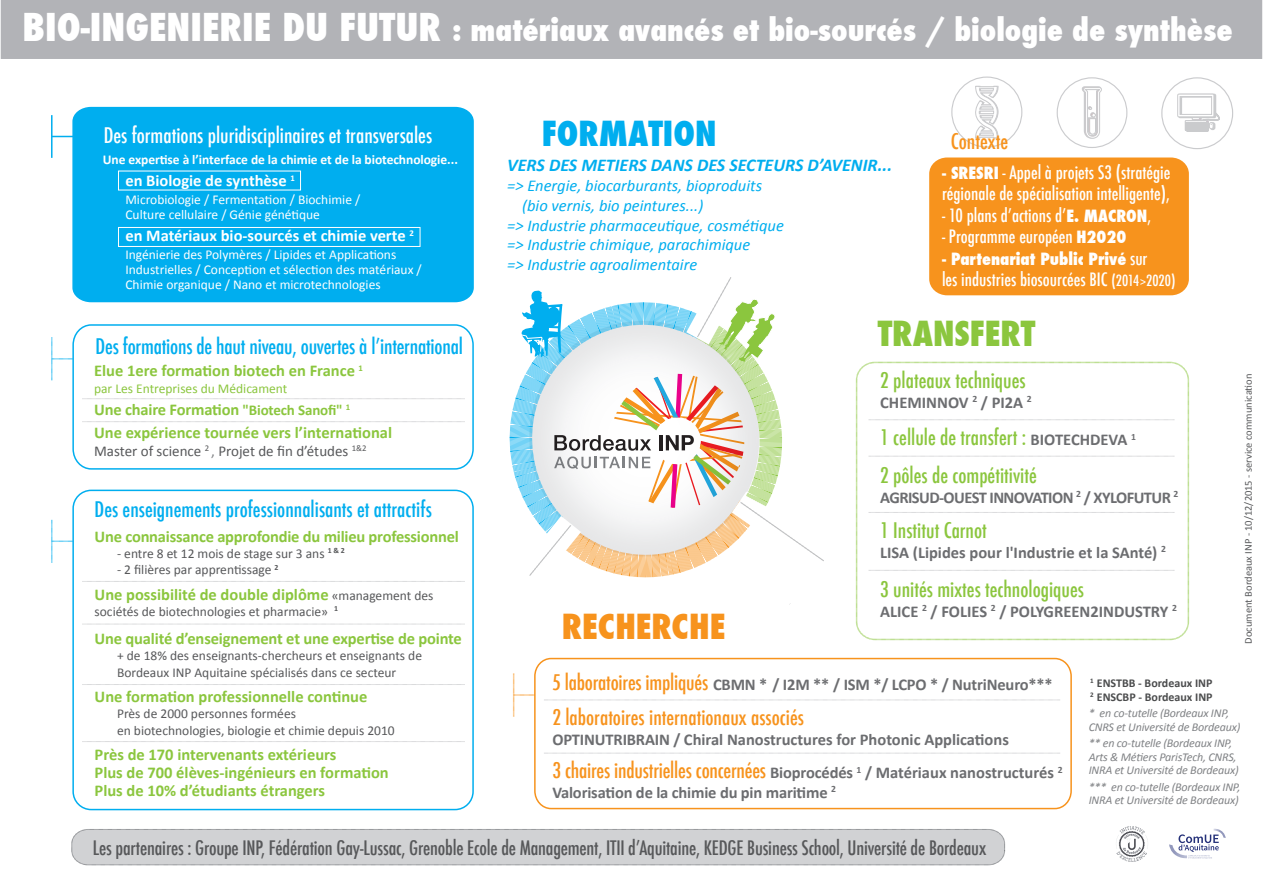
<style>
.page{position:relative;width:1263px;height:893px;background:#fff}
.page>*{position:absolute;margin:0;border:0;box-sizing:border-box;transform-origin:0 0}
.t1{font:800 condensed 33.75px "Futura";color:#f7931d}
.t2{font:800 condensed 33.75px "Futura";color:#8bc63e}
.t3{font:800 condensed 33.75px "Futura";color:#00aeef}
.t4{font:800 condensed 30px "Futura";color:#fff}
.t5{font:500 condensed 21px/37.5px "Futura";color:#8bc63e}
.t6{font:500 condensed 21px "Futura";color:#00aeef}
.t7{font:500 condensed 21px "Futura";color:#f7931d}
.t8{font:500 condensed 21px "Futura";color:#fff}
.t9{font:500 condensed 19.5px "Futura";letter-spacing:-.01em;color:#57585a}
.t10{font:500 condensed 18px/21px "Futura";color:#fff}
.t11{font:italic 700 18px "Calibri";color:#00aeef}
.t12{font:700 16.5px/18px "Calibri";color:#8bc63e}
.t13{font:700 16.5px/19.8px "Calibri";letter-spacing:-.01em;color:#6c6d70}
.t14{font:italic 16.5px "Calibri";color:#00aeef}
.t15{font:700 16.5px "Calibri";color:#fff}
.t16{font:700 16.5px "Calibri";letter-spacing:-.035em;color:#6c6d70}
.t17{font:800 condensed 16.5px "Futura";color:#fff}
.t18{font:15px "Calibri";color:#57585a}
.t19{font:13.5px/16.2px "Calibri";color:#57585a}
.t20{font:13.5px/15px "Calibri";color:#fff}
.t21{font:700 13.5px "Calibri";letter-spacing:-.005em;color:#fff}
.t22{font:13.5px "Calibri";color:#8bc63e}
.t23{font:italic 12px/13.5px "Calibri";letter-spacing:-.015em;color:#808285}
.t24{font:700 12px/14.4px "Calibri";color:#4b4c4d}
.t25{font:10.5px "Calibri";color:#57585a}
.s1{font-size:37.5px}
.s2{font-size:15px}
.s3{color:#808285}
.s4{font-weight:400;font-size:13.5px;color:#57585a}
.s5{font-weight:800;font-size:16.5px}
.s6{font-weight:500;font-size:18px}
.s7{font-size:10.5px}
.s8{font-family:"Calibri";font-weight:700;font-stretch:normal;font-size:16.5px;color:#6c6d70}
.s9{font-family:"Futura";font-weight:500;font-stretch:condensed;font-size:21px;color:#f7931d}
</style>
<div class="page">
<svg style="left:71px;top:829px;width:934px;height:37px"></svg>
<div style="left:72px;top:106px;width:402px;height:195px;background:#00aeef"></div>
<div style="left:0;top:0;width:1263px;height:59px;background:#b2b3b7"></div>
<img style="left:1116px;top:826px;width:32px;height:36px">
<hr style="left:51px;top:115px;width:2px;height:43px;background:#00aeef">
<svg style="left:53px;top:136px;width:20px;height:1px"></svg>
<svg style="left:51px;top:337px;width:21px;height:43px"></svg>
<svg style="left:51px;top:520px;width:21px;height:43px"></svg>
<svg style="left:513px;top:674px;width:21px;height:42px"></svg>
<div style="left:534px;top:658px;width:538px;height:151px;border:2px solid #f7931d;border-radius:17px"></div>
<svg style="left:544px;top:700px;width:516px;height:1px"></svg>
<svg style="left:544px;top:753px;width:516px;height:1px"></svg>
<svg style="left:82px;top:684px;width:383px;height:1px"></svg>
<svg style="left:82px;top:741px;width:383px;height:1px"></svg>
<svg style="left:82px;top:203px;width:1093px;height:446px"></svg>
<div style="left:856px;top:362px;width:333px;height:278px;border:2px dashed #8bc63e;border-radius:18px"></div>
<div style="left:1161px;top:77px;width:72px;height:72px;border:1px solid #a8a9ad;border-radius:50%"></div>
<svg style="left:1177px;top:93px;width:43px;height:39px"></svg>
<div style="left:1057px;top:77px;width:70px;height:71px;border:1px solid #a8a9ad;border-radius:50%"></div>
<svg style="left:1082px;top:86px;width:20px;height:53px"></svg>
<div style="left:951px;top:77px;width:71px;height:71px;border:1px solid #a8a9ad;border-radius:50%"></div>
<svg style="left:975px;top:86px;width:24px;height:52px"></svg>
<div style="left:929px;top:158px;width:260px;height:137px;background:#f7931d;border-radius:17px"></div>
<svg style="left:1169px;top:829px;width:57px;height:30px"></svg>
<h2 class="t4" style="left:23px;top:9px;width:1212px"><span class="s1">BIO-INGENIERIE DU FUTUR</span> : matériaux avancés et bio-sourcés / biologie de synthèse</h2>
<p class="t8" style="left:104px;top:121px;width:330px">Des formations pluridisciplinaires et transversales</p>
<p class="t21" style="left:103px;top:151px;width:357px">Une expertise à l’interface de la chimie et de la biotechnologie...</p>
<p class="t15" style="left:125px;top:170px;width:171px">en Biologie de synthèse <sup>1</sup></p>
<p class="t20" style="left:125px;top:191px;width:236px">Microbiologie / Fermentation / Biochimie /<br>Culture cellulaire / Génie génétique</p>
<p class="t15" style="left:125px;top:225px;width:290px">en Matériaux bio-sourcés et chimie verte <sup>2</sup></p>
<p class="t20" style="left:125px;top:247px;width:298px">Ingénierie des Polymères / Lipides et Applications<br>Industrielles / Conception et sélection des matériaux /<br>Chimie organique / Nano et microtechnologies</p>
<p class="t6" style="left:96px;top:333px;width:369px">Des formations de haut niveau, ouvertes à lʼinternational</p>
<p class="t12" style="left:94px;top:361px;width:270px">Elue 1ere formation biotech en France <sup>1</sup></p>
<p class="t22" style="left:94px;top:380px;width:195px">par Les Entreprises du Médicament</p>
<p class="t12" style="left:94px;top:398px;width:299px;line-height:22.5px">Une chaire Formation <span class="s2">"Biotech Sanofi"</span> <sup>1<br></sup>Une expérience tournée vers l’international</p>
<p class="t18" style="left:94px;top:441px;width:274px">Master of science <sup>2</sup> <span class="s3">,</span> Projet de fin d’études <sup>1&amp;2</sup></p>
<p class="t6" style="left:95px;top:496px;width:339px">Des enseignements professionnalisants et attractifs</p>
<p class="t12" style="left:95px;top:526px;width:366px">Une connaissance approfondie du milieu professionnel</p>
<p class="t19" style="left:117px;top:545px;width:229px">- entre 8 et 12 mois de stage sur 3 ans <sup>1</sup> <sup>&amp;</sup> <sup>2</sup></p>
<p class="t19" style="left:117px;top:561px;width:163px">- 2 filières par apprentissage <sup>2</sup></p>
<p class="t12" style="left:95px;top:584px;width:340px">Une possibilité de double diplôme <span class="s4">«management des</span></p>
<p class="t19" style="left:95px;top:602px;width:245px">sociétés de biotechnologies et pharmacie» <sup>1</sup></p>
<p class="t12" style="left:95px;top:629px;width:369px">Une qualité d’enseignement et une expertise de pointe</p>
<p class="t19" style="left:117px;top:647px;width:307px">+ de 18% des enseignants-chercheurs et enseignants de<br>Bordeaux INP Aquitaine spécialisés dans ce secteur</p>
<p class="t12" style="left:95px;top:687px;width:274px">Une formation professionnelle continue</p>
<p class="t19" style="left:117px;top:705px;width:279px">Près de 2000 personnes formées<br>en biotechnologies, biologie et chimie depuis 2010</p>
<p class="t12" style="left:95px;top:745px;width:296px">Près de 170 intervenants extérieurs<br>Plus de 700 élèves-ingénieurs en formation<br>Plus de 10% d’étudiants étrangers</p>
<h1 class="t3" style="left:542px;top:110px;width:176px">FORMATION</h1>
<p class="t11" style="left:507px;top:154px;width:386px">VERS DES METIERS DANS DES SECTEURS D’AVENIR...</p>
<p class="t14" style="left:507px;top:175px;width:256px">=&gt; Energie, biocarburants, bioproduits</p>
<p class="t14" style="left:522px;top:195px;width:183px">(bio vernis, bio peintures...)</p>
<p class="t14" style="left:507px;top:215px;width:278px">=&gt; Industrie pharmaceutique, cosmétique</p>
<p class="t14" style="left:507px;top:235px;width:245px">=&gt; Industrie chimique, parachimique</p>
<p class="t14" style="left:507px;top:254px;width:192px">=&gt; Industrie agroalimentaire</p>
<p class="t7" style="left:951px;top:128px;width:59px">Contexte</p>
<p class="t10" style="left:942px;top:162px;width:230px"><span class="s5">- SRESRI</span> - Appel à projets S3 (stratégie régionale de spécialisation intelligente),</p>
<p class="t10" style="left:942px;top:205px;width:211px">- 10 plans dʼactions dʼ<span class="s5">E. MACRON</span>,</p>
<p class="t10" style="left:942px;top:226px;width:186px">- Programme européen <span class="s5">H2020</span></p>
<p class="t17" style="left:942px;top:247px;width:207px">- Partenariat Public Privé <span class="s6">sur</span></p>
<p class="t10" style="left:942px;top:269px;width:235px">les industries biosourcées BIC <span class="s2">(2014</span><span class="s7">&gt;</span><span class="s2">2020)</span></p>
<h1 class="t1" style="left:562px;top:604px;width:165px">RECHERCHE</h1>
<h1 class="t2" style="left:878px;top:310px;width:159px">TRANSFERT</h1>
<p class="t5" style="left:880px;top:362px;width:147px">2 plateaux techniques</p>
<p class="t13" style="left:880px;top:392px;width:153px">CHEMINNOV <sup>2</sup> / PI2A <sup>2</sup></p>
<p class="t5" style="left:880px;top:419px;width:257px">1 cellule de transfert : <span class="s8">BIOTECHDEVA</span> <sup>1<br></sup>2 pôles de compétitivité</p>
<p class="t16" style="left:880px;top:487px;width:300px">AGRISUD-OUEST INNOVATION <sup>2</sup> / XYLOFUTUR <sup>2</sup></p>
<p class="t5" style="left:880px;top:511px;width:108px">1 Institut Carnot</p>
<p class="t13" style="left:880px;top:542px;width:287px">LISA (Lipides pour l'Industrie et la SAnté) <sup>2</sup></p>
<p class="t5" style="left:880px;top:571px;width:205px">3 unités mixtes technologiques</p>
<p class="t13" style="left:880px;top:601px;width:298px">ALICE <sup>2</sup> / FOLIES <sup>2</sup> / POLYGREEN2INDUSTRY <sup>2</sup></p>
<p class="t25" style="left:1242px;top:643px;width:271px;rotate:-90deg">Document Bordeaux INP - 10/12/2015 - service communication</p>
<p class="t7" style="left:552px;top:669px;width:217px">5 laboratoires impliqués <span class="s8">CBMN *</span></p>
<p class="t13" style="left:772px;top:674px;width:282px">/ I2M ** / ISM */ LCPO * / NutriNeuro***</p>
<p class="t7" style="left:552px;top:704px;width:253px">2 laboratoires internationaux associés</p>
<p class="t13" style="left:552px;top:729px;width:458px">OPTINUTRIBRAIN / Chiral Nanostructures for Photonic Applications</p>
<p class="t13" style="left:552px;top:762px;width:512px"><span class="s9">3 chaires industrielles concernées</span> Bioprocédés <sup>1</sup> / Matériaux nanostructurés <sup>2<br></sup>Valorisation de la chimie du pin maritime <sup>2</sup></p>
<p class="t24" style="left:1090px;top:675px;width:124px"><sup>1</sup> ENSTBB - Bordeaux INP<br><sup>2</sup> ENSCBP - Bordeaux INP</p>
<p class="t23" style="left:1089px;top:706px;width:153px">* en co-tutelle (Bordeaux INP,<br>CNRS et Université de Bordeaux)</p>
<p class="t23" style="left:1089px;top:736px;width:151px">** en co-tutelle (Bordeaux INP,<br>Arts &amp; Métiers ParisTech, CNRS,<br>INRA et Université de Bordeaux)</p>
<p class="t23" style="left:1089px;top:780px;width:153px">*** en co-tutelle (Bordeaux INP,<br>INRA et Université de Bordeaux)</p>
<p class="t9" style="left:93px;top:835px;width:895px">Les partenaires : Groupe INP, Fédération Gay-Lussac, Grenoble Ecole de Management, ITII dʼAquitaine, KEDGE Business School, Université de Bordeaux</p>
</div>
